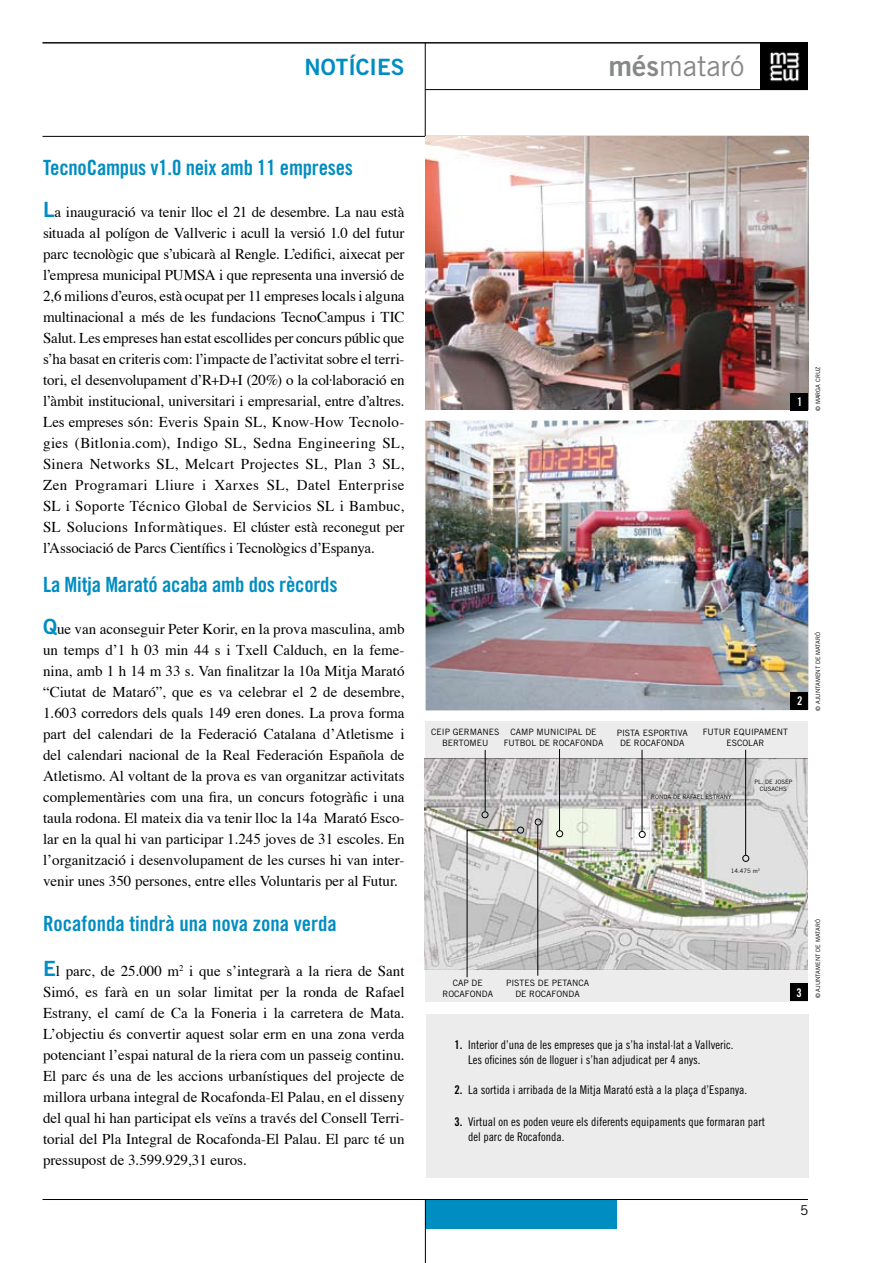
<style>
.page{position:relative;width:893px;height:1263px;background:#fff}
.page>*{position:absolute;margin:0;border:0;box-sizing:border-box;transform-origin:0 0}
.t1{font:28.5px "Trade Gothic";color:#878889}
.t2{font:22.5px "Trade Gothic Bold Two";color:#008dc2}
.t3{font:21px "Trade Gothic Bold Cond Twenty";letter-spacing:-.01em;color:#008dc2}
.t4{font:15px/21px "Times";color:#000;text-align:justify}
.t5{font:13.5px "Trade Gothic";color:#000}
.t6{font:12px/15px "Trade Gothic Cond Eighteen";color:#000}
.t7{font:12px "Trade Gothic Bold Cond Twenty";color:#fff}
.t8{font:8.7px/10.5px "Trade Gothic";color:#000;text-align:center}
.t9{font:6px/7.2px "Trade Gothic";color:#000;text-align:center}
.s1{font-family:"Trade Gothic Bold Two"}
.s2{font-family:"Trade Gothic Bold Two";font-size:21px;color:#008dc2}
.s3{font-family:"Trade Gothic Bold Cond Twenty"}
</style>
<div class="page">
<hr style="left:43px;top:136px;width:765px;height:1px;background:#000">
<hr style="left:425px;top:43px;width:1px;height:93px;background:#000">
<hr style="left:425px;top:89px;width:383px;height:1px;background:#000">
<img style="left:761px;top:44px;width:47px;height:45px">
<div style="left:425px;top:1199px;width:192px;height:30px;background:#008dc2"></div>
<hr style="left:425px;top:1199px;width:1px;height:64px;background:#000">
<hr style="left:43px;top:1199px;width:765px;height:1px;background:#000">
<div style="left:426px;top:1014px;width:383px;height:163px;background:#ececed"></div>
<img style="left:425px;top:420px;width:383px;height:290px">
<hr style="left:43px;top:43px;width:765px;height:1px;background:#000">
<div style="left:425px;top:721px;width:382px;height:280px;background:#ececed"></div>
<img style="left:425px;top:758px;width:382px;height:212px">
<img style="left:425px;top:137px;width:383px;height:273px">
<div style="left:790px;top:984px;width:17px;height:17px;background:#000"></div>
<div style="left:791px;top:693px;width:17px;height:17px;background:#000"></div>
<div style="left:791px;top:393px;width:17px;height:17px;background:#000"></div>
<hr style="left:745px;top:750px;width:1px;height:105px;background:#000">
<div style="left:742px;top:855px;width:7px;height:7px;border:1px solid #000;border-radius:50%"></div>
<hr style="left:642px;top:750px;width:1px;height:81px;background:#000">
<div style="left:639px;top:831px;width:6px;height:7px;border:1px solid #000;border-radius:50%"></div>
<hr style="left:559px;top:749px;width:1px;height:81px;background:#000">
<div style="left:556px;top:830px;width:7px;height:7px;border:1px solid #000;border-radius:50%"></div>
<hr style="left:537px;top:825px;width:1px;height:151px;background:#000">
<svg style="left:535px;top:819px;width:6px;height:6px"></svg>
<div style="left:517px;top:827px;width:7px;height:6px;border:1px solid #000;border-radius:50%"></div>
<svg style="left:466px;top:829px;width:52px;height:149px"></svg>
<hr style="left:485px;top:750px;width:1px;height:61px;background:#000">
<div style="left:482px;top:811px;width:6px;height:7px;border:1px solid #000;border-radius:50%"></div>
<h2 class="t2" style="left:305px;top:53px;width:101px">NOTÍCIES</h2>
<h1 class="t1" style="left:608px;top:49px;width:138px"><span class="s1">més</span>mataró</h1>
<h3 class="t3" style="left:43px;top:154px;width:311px">TecnoCampus v1.0 neix amb 11 empreses</h3>
<p class="t4" style="left:43px;top:200px;width:363px"><span class="s2">L</span>a inauguració va tenir lloc el 21 de desembre. La nau està situada al polígon de Vallveric i acull la versió 1.0 del futur parc tecnològic que s’ubicarà al Rengle. L’edifici, aixecat per l’empresa municipal PUMSA i que representa una inversió de 2,6 milions d’euros, està ocupat per 11 empreses locals i alguna multinacional a més de les fundacions TecnoCampus i TIC Salut. Les empreses han estat escollides per concurs públic que s’ha basat en criteris com: l’impacte de l’activitat sobre el terri&shy;tori, el desenvolupament d’R+D+I (20%) o la col·laboració en l’àmbit institucional, universitari i empresarial, entre d’altres.<br>Les empreses són: Everis Spain SL, Know-How Tecnolo&shy;gies (Bitlonia.com), Indigo SL, Sedna Engineering SL, Sinera Networks SL, Melcart Projectes SL, Plan 3 SL, Zen Programari Lliure i Xarxes SL, Datel Enterprise SL i Soporte Técnico Global de Servicios SL i Bambuc, SL Solucions Informàtiques. El clúster està reconegut per l’Associació de Parcs Científics i Tecnològics d’Espanya.</p>
<h3 class="t3" style="left:43px;top:571px;width:296px">La Mitja Marató acaba amb dos rècords</h3>
<p class="t4" style="left:43px;top:617px;width:363px"><span class="s2">Q</span>ue van aconseguir Peter Korir, en la prova masculina, amb un temps d’1 h 03 min 44 s i Txell Calduch, en la feme&shy;nina, amb 1 h 14 m 33 s. Van finalitzar la 10a Mitja Marató “Ciutat de Mataró”, que es va celebrar el 2 de desembre, 1.603 corredors dels quals 149 eren dones. La prova forma part del calendari de la Federació Catalana d’Atletisme i del calendari nacional de la Real Federación Española de Atletismo. Al voltant de la prova es van organitzar activitats complementàries com una fira, un concurs fotogràfic i una taula rodona. El mateix dia va tenir lloc la 14a Marató Esco&shy;lar en la qual hi van participar 1.245 joves de 31 escoles. En l’organització i desenvolupament de les curses hi van inter&shy;venir unes 350 persones, entre elles Voluntaris per al Futur.</p>
<h3 class="t3" style="left:43px;top:910px;width:295px">Rocafonda tindrà una nova zona verda</h3>
<p class="t4" style="left:43px;top:959px;width:363px"><span class="s2">E</span>l parc, de 25.000 m<sup>2</sup> i que s’integrarà a la riera de Sant Simó, es farà en un solar limitat per la ronda de Rafael Estrany, el camí de Ca la Foneria i la carretera de Mata.<br>L’objectiu és convertir aquest solar erm en una zona verda potenciant l’espai natural de la riera com un passeig continu.<br>El parc és una de les accions urbanístiques del projecte de millora urbana integral de Rocafonda-El Palau, en el disseny del qual hi han participat els veïns a través del Consell Terri&shy;torial del Pla Integral de Rocafonda-El Palau. El parc té un pressupost de 3.599.929,31 euros.</p>
<p class="t7" style="left:797px;top:394px;width:7px">1</p>
<p class="t9" style="left:814px;top:411px;width:46px;rotate:-90deg">© MARGA CRUZ</p>
<p class="t8" style="left:431px;top:727px;width:70px">CEIP GERMANES<br>BERTOMEU</p>
<p class="t8" style="left:504px;top:727px;width:101px">CAMP MUNICIPAL DE<br>FUTBOL DE ROCAFONDA</p>
<p class="t7" style="left:797px;top:694px;width:7px">2</p>
<p class="t8" style="left:703px;top:727px;width:87px">FUTUR EQUIPAMENT<br>ESCOLAR</p>
<p class="t9" style="left:754px;top:778px;width:39px">PL. DE JOSEP<br>CUSACHS</p>
<p class="t9" style="left:651px;top:793px;width:82px">RONDA DE RAFAEL ESTRANY</p>
<p class="t8" style="left:617px;top:727px;width:73px">PISTA ESPORTIVA<br>DE ROCAFONDA</p>
<p class="t9" style="left:814px;top:711px;width:80px;rotate:-90deg">© AJUNTAMENT DE MATARÓ</p>
<p class="t8" style="left:442px;top:977px;width:52px">CAP DE<br>ROCAFONDA</p>
<p class="t8" style="left:506px;top:977px;width:85px">PISTES DE PETANCA<br>DE ROCAFONDA</p>
<p class="t9" style="left:731px;top:867px;width:31px">14.475 m<sup>2</sup></p>
<p class="t6" style="left:468px;top:1037px;width:267px;text-indent:-14px"><span class="s3">1.</span> Interior d’una de les empreses que ja s’ha instal·lat a Vallveric.<br>Les oficines són de lloguer i s’han adjudicat per 4 anys.</p>
<p class="t6" style="left:454px;top:1082px;width:294px"><span class="s3">2.</span> La sortida i arribada de la Mitja Marató està a la plaça d’Espanya.</p>
<p class="t6" style="left:468px;top:1114px;width:299px;text-indent:-14px"><span class="s3">3.</span> Virtual on es poden veure els diferents equipaments que formaran part del parc de Rocafonda.</p>
<p class="t7" style="left:797px;top:985px;width:7px">3</p>
<p class="t9" style="left:814px;top:998px;width:80px;rotate:-90deg">© AJUNTAMENT DE MATARÓ</p>
<p class="t5" style="left:800px;top:1202px;width:10px">5</p>
</div>
